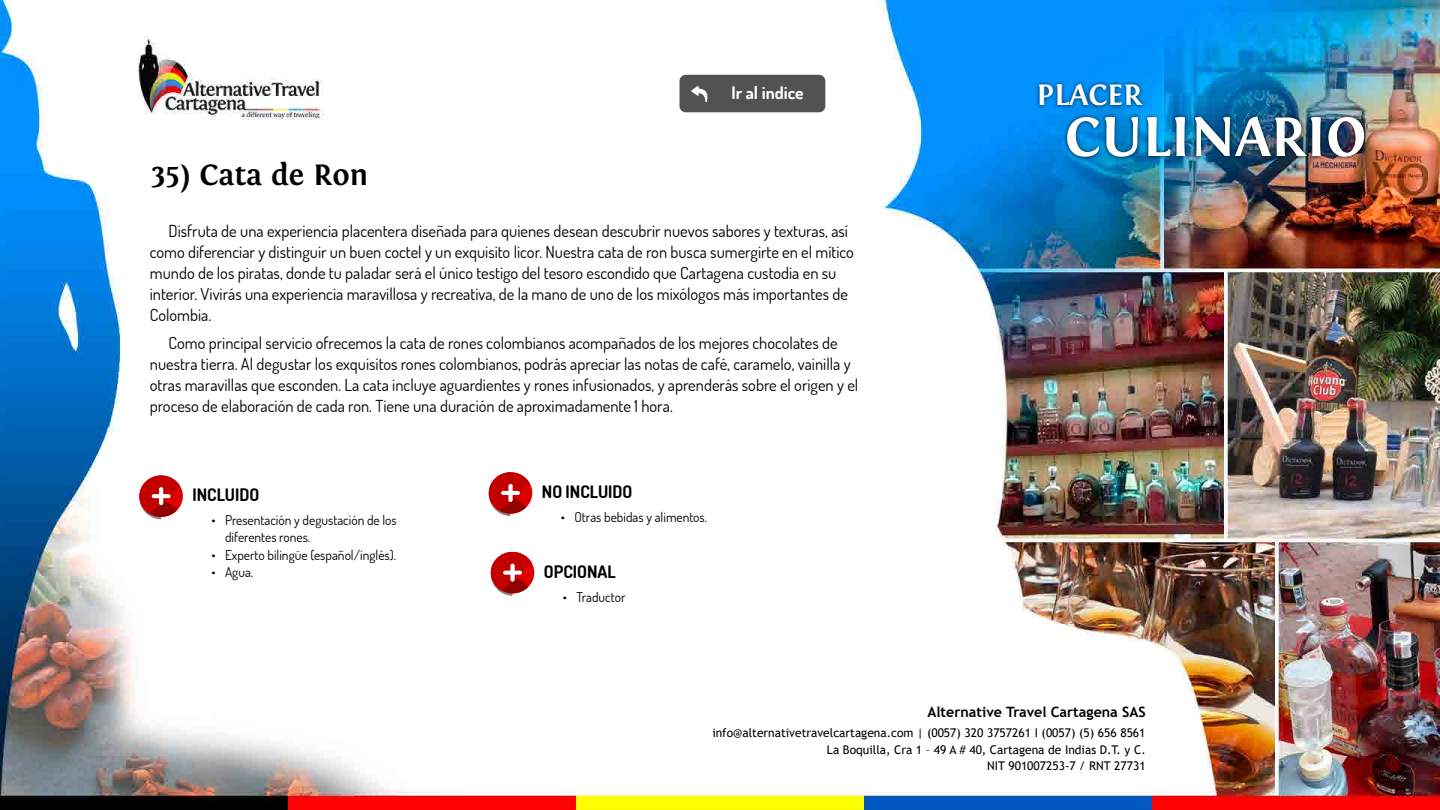
<style>
.page{position:relative;width:1440px;height:810px;background:#fff}
.page>*{position:absolute;margin:0;border:0;box-sizing:border-box;transform-origin:0 0}
.t1{font:700 57.75px "Fontin";color:#fff}
.t2{font:700 30.75px "Fontin";color:#000}
.t3{font:700 30.75px "Fontin";color:#fff}
.t4{font:700 17.4px "Dosis";color:#fff}
.t5{font:700 17.25px "Dosis";color:#000}
.t6{font:16.5px/21px "Dosis";color:#000}
.t7{font:700 14.25px "Trebuchet MS";color:#000}
.t8{font:13.5px/17.2px "Dosis";color:#000}
.t9{font:12px/16.5px "Trebuchet MS";color:#000;text-align:right}
</style>
<div class="page">
<img style="left:0;top:0;width:1440px;height:810px">
<svg style="left:139px;top:475px;width:44px;height:44px"></svg>
<svg style="left:491px;top:552px;width:43px;height:44px"></svg>
<svg style="left:489px;top:472px;width:43px;height:44px"></svg>
<div style="left:680px;top:75px;width:145px;height:37px;background:#525252;border-radius:6px"></div>
<svg style="left:691px;top:86px;width:17px;height:16px"></svg>
<div style="left:1035px;top:81px;width:111px;height:29px;background:#000;opacity:.75"></div>
<div style="left:1063px;top:113px;width:305px;height:48px;background:#000;opacity:.75"></div>
<h2 class="t2" style="left:151px;top:157px;width:219px">35) Cata de Ron</h2>
<p class="t4" style="left:731px;top:81px;width:74px">Ir al indice</p>
<h2 class="t3" style="left:1037px;top:78px;width:107px">PLACER</h2>
<h1 class="t1" style="left:1065px;top:105px;width:303px">CULINARIO</h1>
<p class="t6" style="left:150px;top:220px;width:706px;text-indent:19px">Disfruta de una experiencia placentera diseñada para quienes desean descubrir nuevos sabores y texturas, así como diferenciar y distinguir un buen coctel y un exquisito licor. Nuestra cata de ron busca sumergirte en el mítico mundo de los piratas, donde tu paladar será el único testigo del tesoro escondido que Cartagena custodia en su interior. Vivirás una experiencia maravillosa y recreativa, de la mano de uno de los mixólogos más importantes de Colombia.</p>
<p class="t6" style="left:150px;top:332px;width:710px;text-indent:19px">Como principal servicio ofrecemos la cata de rones colombianos acompañados de los mejores chocolates de nuestra tierra. Al degustar los exquisitos rones colombianos, podrás apreciar las notas de café, caramelo, vainilla y otras maravillas que esconden. La cata incluye aguardientes y rones infusionados, y aprenderás sobre el origen y el proceso de elaboración de cada ron. Tiene una duración de aproximadamente 1 hora.</p>
<p class="t5" style="left:192px;top:484px;width:68px">INCLUIDO</p>
<p class="t8" style="left:225px;top:511px;width:173px;text-indent:-14px">• Presentación y degustación de los diferentes rones.</p>
<p class="t8" style="left:212px;top:546px;width:186px">• Experto bilingüe (español/inglés).</p>
<p class="t8" style="left:212px;top:563px;width:43px">• Agua.</p>
<p class="t5" style="left:542px;top:481px;width:92px">NO INCLUIDO</p>
<p class="t8" style="left:561px;top:508px;width:148px">• Otras bebidas y alimentos.</p>
<p class="t5" style="left:544px;top:560px;width:73px">OPCIONAL</p>
<p class="t8" style="left:563px;top:588px;width:64px">• Traductor</p>
<p class="t7" style="left:927px;top:703px;width:220px">Alternative Travel Cartagena SAS</p>
<p class="t9" style="left:712px;top:725px;width:435px">info@alternativetravelcartagena.com | (0057) 320 3757261 I (0057) (5) 656 8561<br>La Boquilla, Cra 1 – 49 A # 40, Cartagena de Indias D.T. y C.<br>NIT 901007253-7 / RNT 27731</p>
</div>
